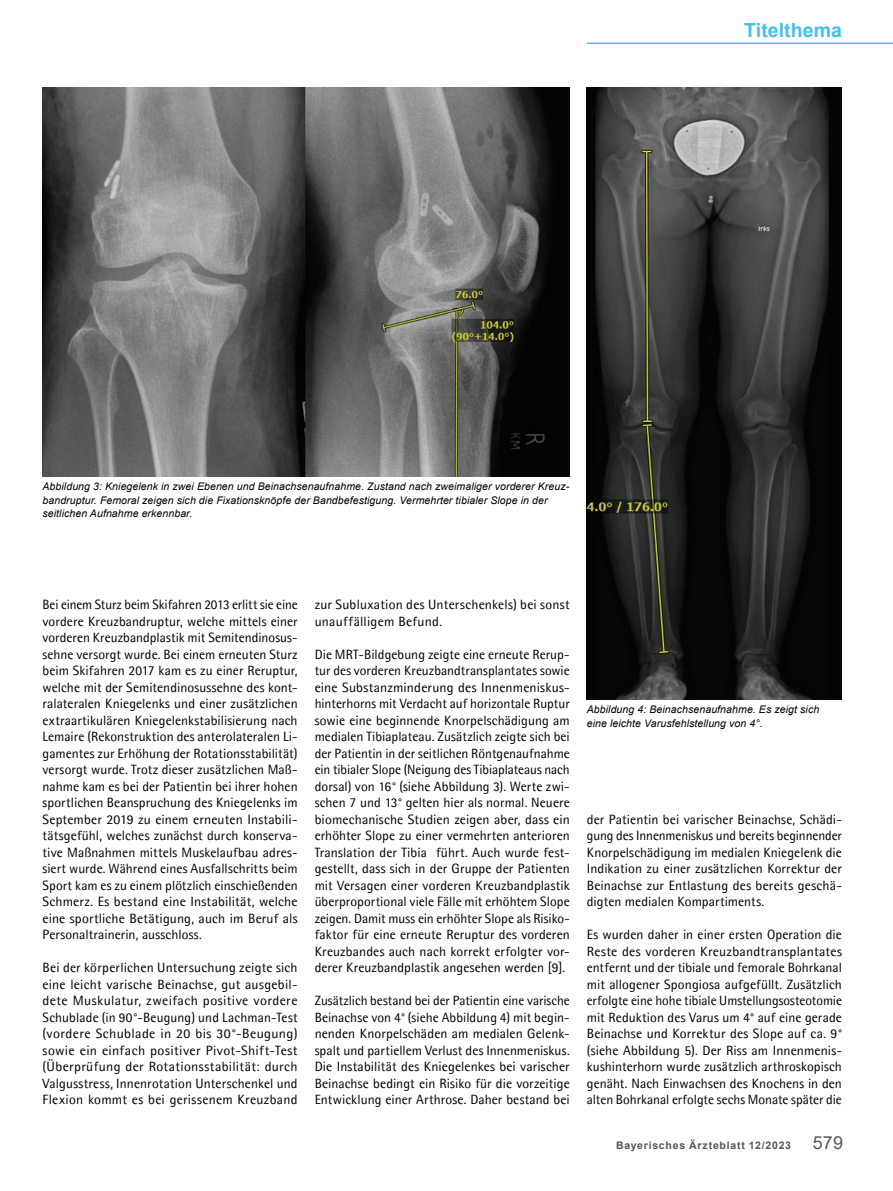
<style>
.page{position:relative;width:893px;height:1191px;background:#fff}
.page>*{position:absolute;margin:0;border:0;box-sizing:border-box;transform-origin:0 0}
.t1{font:700 19.5px "Arial";letter-spacing:.005em;color:#44c1ea}
.t2{font:13.5px/16.5px "Agfa Rotis Semisans";letter-spacing:.01em;color:#000;text-align:justify}
.t3{font:italic 10.5px/13.5px "Arial";letter-spacing:.01em;color:#000}
.t4{font:700 10.5px "Arial";letter-spacing:.07em;color:#575654}
.s1{font-weight:400;font-size:18px}
</style>
<div class="page">
<hr style="left:587px;top:43px;width:306px;height:1px;background:#44c1ea">
<img style="left:43px;top:88px;width:527px;height:388px">
<img style="left:587px;top:88px;width:254px;height:611px">
<h1 class="t1" style="left:744px;top:16px;width:99px">Titelthema</h1>
<p class="t3" style="left:43px;top:480px;width:528px">Abbildung 3: Kniegelenk in zwei Ebenen und Beinachsenaufnahme. Zustand nach zweimaliger vorderer Kreuz&shy;bandruptur. Femoral zeigen sich die Fixationsknöpfe der Bandbefestigung. Vermehrter tibialer Slope in der seitlichen Aufnahme erkennbar.</p>
<p class="t2" style="left:43px;top:596px;width:257px">Bei einem Sturz beim Skifahren 2013 erlitt sie eine vordere Kreuzbandruptur, welche mittels einer vorderen Kreuzbandplastik mit Semitendinosus&shy;sehne versorgt wurde. Bei einem erneuten Sturz beim Skifahren 2017 kam es zu einer Reruptur, welche mit der Semitendinosussehne des kont&shy;ralateralen Kniegelenks und einer zusätzlichen extraartikulären Kniegelenkstabilisierung nach Lemaire (Rekonstruktion des anterolateralen Li&shy;gamentes zur Erhöhung der Rotationsstabilität) versorgt wurde. Trotz dieser zusätzlichen Maß&shy;nahme kam es bei der Patientin bei ihrer hohen sportlichen Beanspruchung des Kniegelenks im September 2019 zu einem erneuten Instabili&shy;tätsgefühl, welches zunächst durch konserva&shy;tive Maßnahmen mittels Muskelaufbau adres&shy;siert wurde. Während eines Ausfallschritts beim Sport kam es zu einem plötzlich einschießenden Schmerz. Es bestand eine Instabilität, welche eine sportliche Betätigung, auch im Beruf als Personaltrainerin, ausschloss.</p>
<p class="t2" style="left:43px;top:959px;width:257px">Bei der körperlichen Untersuchung zeigte sich eine leicht varische Beinachse, gut ausgebil&shy;dete Muskulatur, zweifach positive vordere Schublade (in 90°-Beugung) und Lachman-Test (vordere Schublade in 20 bis 30°-Beugung) sowie ein einfach positiver Pivot-Shift-Test (Überprüfung der Rotationsstabilität: durch Valgusstress, Innenrotation Unterschenkel und Flexion kommt es bei gerissenem Kreuzband</p>
<p class="t2" style="left:315px;top:596px;width:257px">zur Subluxation des Unterschenkels) bei sonst unauffälligem Befund.</p>
<p class="t2" style="left:315px;top:645px;width:257px">Die MRT-Bildgebung zeigte eine erneute Rerup&shy;tur des vorderen Kreuzbandtransplantates sowie eine Substanzminderung des Innenmeniskus&shy;hinterhorns mit Verdacht auf horizontale Ruptur sowie eine beginnende Knorpelschädigung am medialen Tibiaplateau. Zusätzlich zeigte sich bei der Patientin in der seitlichen Röntgenaufnahme ein tibialer Slope (Neigung des Tibiaplateaus nach dorsal) von 16° (siehe Abbildung 3). Werte zwi&shy;schen 7 und 13° gelten hier als normal. Neuere biomechanische Studien zeigen aber, dass ein erhöhter Slope zu einer vermehrten anterioren Translation der Tibia führt. Auch wurde fest&shy;gestellt, dass sich in der Gruppe der Patienten mit Versagen einer vorderen Kreuzbandplastik überproportional viele Fälle mit erhöhtem Slope zeigen. Damit muss ein erhöhter Slope als Risiko&shy;faktor für eine erneute Reruptur des vorderen Kreuzbandes auch nach korrekt erfolgter vor&shy;derer Kreuzbandplastik angesehen werden [9].</p>
<p class="t2" style="left:315px;top:992px;width:257px">Zusätzlich bestand bei der Patientin eine varische Beinachse von 4° (siehe Abbildung 4) mit begin&shy;nenden Knorpelschäden am medialen Gelenk&shy;spalt und partiellem Verlust des Innenmeniskus.<br>Die Instabilität des Kniegelenkes bei varischer Beinachse bedingt ein Risiko für die vorzeitige Entwicklung einer Arthrose. Daher bestand bei</p>
<p class="t3" style="left:587px;top:703px;width:234px">Abbildung 4: Beinachsenaufnahme. Es zeigt sich eine leichte Varusfehlstellung von 4°.</p>
<p class="t2" style="left:587px;top:810px;width:257px">der Patientin bei varischer Beinachse, Schädi&shy;gung des Innenmeniskus und bereits beginnender Knorpelschädigung im medialen Kniegelenk die Indikation zu einer zusätzlichen Korrektur der Beinachse zur Entlastung des bereits geschä&shy;digten medialen Kompartiments.</p>
<p class="t2" style="left:587px;top:926px;width:257px">Es wurden daher in einer ersten Operation die Reste des vorderen Kreuzbandtransplantates entfernt und der tibiale und femorale Bohrkanal mit allogener Spongiosa aufgefüllt. Zusätzlich erfolgte eine hohe tibiale Umstellungsosteotomie mit Reduktion des Varus um 4° auf eine gerade Beinachse und Korrektur des Slope auf ca. 9° (siehe Abbildung 5). Der Riss am Innenmenis&shy;kushinterhorn wurde zusätzlich arthroskopisch genäht. Nach Einwachsen des Knochens in den alten Bohrkanal erfolgte sechs Monate später die</p>
<p class="t4" style="left:616px;top:1137px;width:228px">Bayerisches Ärzteblatt 12/2023 <span class="s1">579</span></p>
</div>
